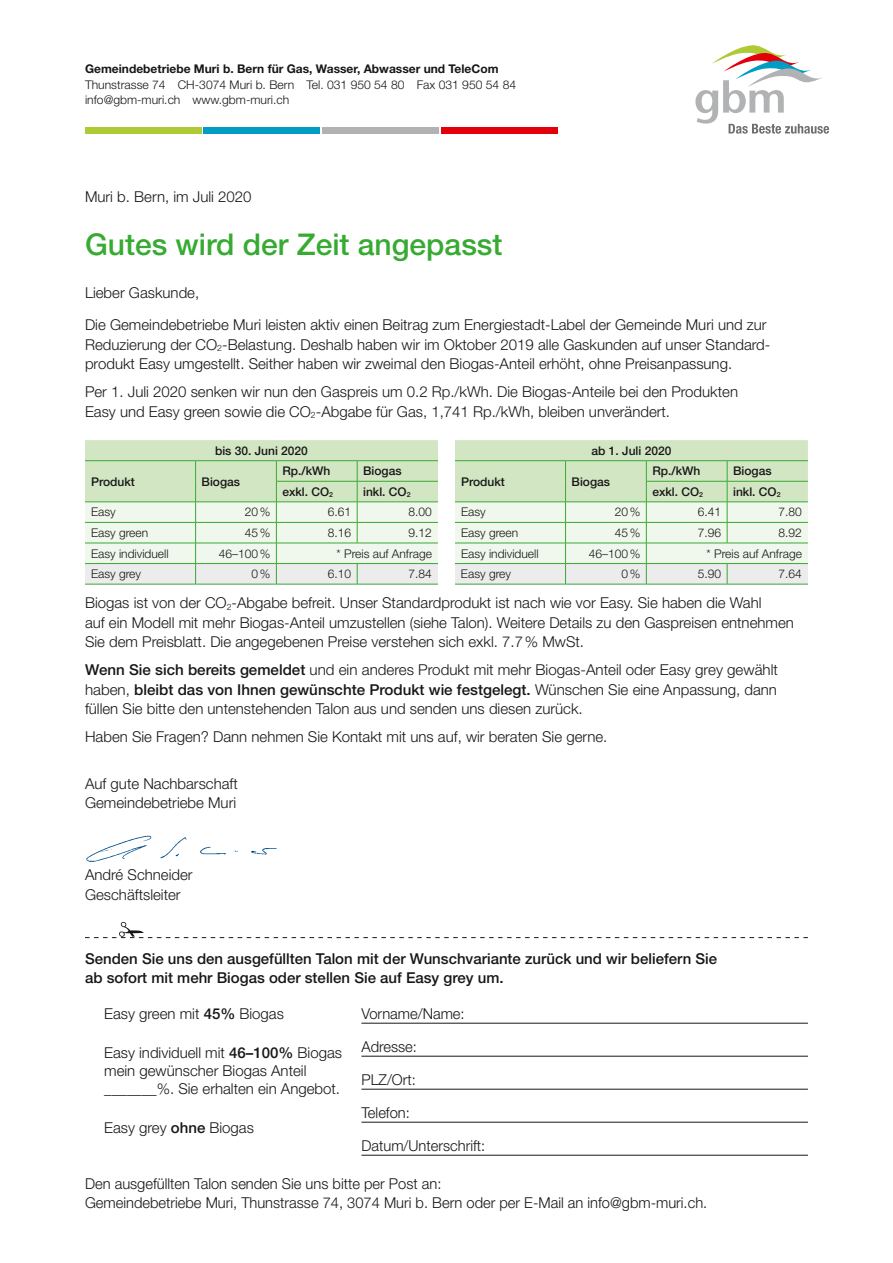
<style>
.page{position:relative;width:893px;height:1263px;background:#fff}
.page>*{position:absolute;margin:0;border:0;box-sizing:border-box;transform-origin:0 0}
.t1{font:500 30px "Helvetica Neue LT Std";color:#37aa32}
.t2{font:300 15px/19.5px "Helvetica Neue LT Std";color:#181716}
.t3{font:500 15px/19.5px "Helvetica Neue LT Std";color:#181716}
.t4{font:300 12px "Helvetica Neue LT Std";color:#181716}
.t5{font:500 12px "Helvetica Neue LT Std";color:#181716}
.t6{font:700 12px "Helvetica Neue LT Std";color:#181716}
.s1{font-weight:500}
</style>
<div class="page">
<svg style="left:695px;top:45px;width:134px;height:89px"></svg>
<div style="left:85px;top:127px;width:117px;height:7px;background:#aecb35"></div>
<div style="left:204px;top:127px;width:116px;height:7px;background:#009cc4"></div>
<div style="left:322px;top:127px;width:117px;height:7px;background:#b1b2b3"></div>
<div style="left:441px;top:127px;width:116px;height:7px;background:#e3000b"></div>
<svg style="left:85px;top:922px;width:723px;height:16px"></svg>
<hr style="left:361px;top:1023px;width:447px;height:1px;background:#181716">
<hr style="left:361px;top:1056px;width:447px;height:1px;background:#181716">
<hr style="left:361px;top:1089px;width:447px;height:1px;background:#181716">
<hr style="left:361px;top:1122px;width:447px;height:1px;background:#181716">
<hr style="left:361px;top:1155px;width:447px;height:1px;background:#181716">
<svg style="left:85px;top:440px;width:353px;height:144px;background:#daead2"></svg>
<hr style="left:85px;top:584px;width:111px;height:1px;background:#37aa32">
<hr style="left:196px;top:584px;width:80px;height:1px;background:#37aa32">
<hr style="left:276px;top:584px;width:81px;height:1px;background:#37aa32">
<hr style="left:357px;top:584px;width:81px;height:1px;background:#37aa32">
<svg style="left:455px;top:440px;width:353px;height:144px;background:#daead2"></svg>
<hr style="left:455px;top:584px;width:111px;height:1px;background:#37aa32">
<hr style="left:566px;top:584px;width:80px;height:1px;background:#37aa32">
<hr style="left:646px;top:584px;width:81px;height:1px;background:#37aa32">
<hr style="left:727px;top:584px;width:81px;height:1px;background:#37aa32">
<img style="left:86px;top:835px;width:191px;height:27px">
<p class="t6" style="left:85px;top:61px;width:415px">Gemeindebetriebe Muri b. Bern für Gas, Wasser, Abwasser und TeleCom</p>
<p class="t4" style="left:85px;top:77px;width:433px">Thunstrasse 74 CH-3074 Muri b. Bern Tel. 031 950 54 80 Fax 031 950 54 84</p>
<p class="t4" style="left:85px;top:93px;width:206px">info@gbm-muri.ch www.gbm-muri.ch</p>
<p class="t2" style="left:85px;top:187px;width:168px">Muri b. Bern, im Juli 2020</p>
<p class="t1" style="left:85px;top:226px;width:419px">Gutes wird der Zeit angepasst</p>
<p class="t2" style="left:85px;top:282px;width:116px">Lieber Gaskunde,</p>
<p class="t2" style="left:85px;top:315px;width:685px">Die Gemeindebetriebe Muri leisten aktiv einen Beitrag zum Energiestadt-Label der Gemeinde Muri und zur<br>Reduzierung der CO<sub>2</sub>-Belastung. Deshalb haben wir im Oktober 2019 alle Gaskunden auf unser Standard‑ produkt Easy umgestellt. Seither haben wir zweimal den Biogas-Anteil erhöht, ohne Preisanpassung.</p>
<p class="t2" style="left:85px;top:382px;width:654px">Per 1. Juli 2020 senken wir nun den Gaspreis um 0.2 Rp./kWh. Die Biogas-Anteile bei den Produkten<br>Easy und Easy green sowie die CO<sub>2</sub>-Abgabe für Gas, 1,741 Rp./kWh, bleiben unverändert.</p>
<p class="t5" style="left:215px;top:443px;width:94px">bis 30. Juni 2020</p>
<p class="t5" style="left:592px;top:443px;width:81px">ab 1. Juli 2020</p>
<p class="t5" style="left:91px;top:474px;width:45px">Produkt</p>
<p class="t5" style="left:202px;top:474px;width:40px">Biogas</p>
<p class="t5" style="left:282px;top:464px;width:49px">Rp./kWh</p>
<p class="t5" style="left:363px;top:464px;width:40px">Biogas</p>
<p class="t5" style="left:282px;top:484px;width:52px">exkl. CO<sub>2</sub></p>
<p class="t5" style="left:363px;top:484px;width:49px">inkl. CO<sub>2</sub></p>
<p class="t5" style="left:461px;top:474px;width:45px">Produkt</p>
<p class="t5" style="left:572px;top:474px;width:40px">Biogas</p>
<p class="t5" style="left:652px;top:464px;width:49px">Rp./kWh</p>
<p class="t5" style="left:733px;top:464px;width:40px">Biogas</p>
<p class="t5" style="left:652px;top:484px;width:52px">exkl. CO<sub>2</sub></p>
<p class="t5" style="left:733px;top:484px;width:49px">inkl. CO<sub>2</sub></p>
<p class="t4" style="left:91px;top:505px;width:26px">Easy</p>
<p class="t4" style="left:245px;top:505px;width:27px">20%</p>
<p class="t4" style="left:328px;top:505px;width:25px">6.61</p>
<p class="t4" style="left:409px;top:505px;width:25px">8.00</p>
<p class="t4" style="left:91px;top:525px;width:59px">Easy green</p>
<p class="t4" style="left:245px;top:525px;width:27px">45%</p>
<p class="t4" style="left:328px;top:525px;width:25px">8.16</p>
<p class="t4" style="left:409px;top:525px;width:25px">9.12</p>
<p class="t4" style="left:91px;top:546px;width:79px">Easy individuell</p>
<p class="t4" style="left:219px;top:546px;width:53px">46–100%</p>
<p class="t4" style="left:337px;top:546px;width:97px">* Preis auf Anfrage</p>
<p class="t4" style="left:91px;top:566px;width:52px">Easy grey</p>
<p class="t4" style="left:252px;top:566px;width:20px">0%</p>
<p class="t4" style="left:328px;top:566px;width:25px">6.10</p>
<p class="t4" style="left:409px;top:566px;width:25px">7.84</p>
<p class="t4" style="left:461px;top:505px;width:26px">Easy</p>
<p class="t4" style="left:615px;top:505px;width:27px">20%</p>
<p class="t4" style="left:698px;top:505px;width:25px">6.41</p>
<p class="t4" style="left:779px;top:505px;width:25px">7.80</p>
<p class="t4" style="left:461px;top:525px;width:59px">Easy green</p>
<p class="t4" style="left:615px;top:525px;width:27px">45%</p>
<p class="t4" style="left:698px;top:525px;width:25px">7.96</p>
<p class="t4" style="left:779px;top:525px;width:25px">8.92</p>
<p class="t4" style="left:461px;top:546px;width:79px">Easy individuell</p>
<p class="t4" style="left:589px;top:546px;width:53px">46–100%</p>
<p class="t4" style="left:706px;top:546px;width:97px">* Preis auf Anfrage</p>
<p class="t4" style="left:461px;top:566px;width:52px">Easy grey</p>
<p class="t4" style="left:621px;top:566px;width:20px">0%</p>
<p class="t4" style="left:698px;top:566px;width:25px">5.90</p>
<p class="t4" style="left:779px;top:566px;width:25px">7.64</p>
<p class="t2" style="left:85px;top:593px;width:710px">Biogas ist von der CO<sub>2</sub>-Abgabe befreit. Unser Standardprodukt ist nach wie vor Easy. Sie haben die Wahl<br>auf ein Modell mit mehr Biogas-Anteil umzustellen (siehe Talon). Weitere Details zu den Gaspreisen entnehmen<br>Sie dem Preisblatt. Die angegebenen Preise verstehen sich exkl. 7.7% MwSt.</p>
<p class="t2" style="left:85px;top:660px;width:694px;text-align:justify"><span class="s1">Wenn Sie sich bereits gemeldet</span> und ein anderes Produkt mit mehr Biogas-Anteil oder Easy grey gewählt haben, <span class="s1">bleibt das von Ihnen gewünschte Produkt wie festgelegt.</span> Wünschen Sie eine Anpassung, dann füllen Sie bitte den untenstehenden Talon aus und senden uns diesen zurück.</p>
<p class="t2" style="left:85px;top:727px;width:524px">Haben Sie Fragen? Dann nehmen Sie Kontakt mit uns auf, wir beraten Sie gerne.</p>
<p class="t2" style="left:85px;top:773px;width:154px">Auf gute Nachbarschaft</p>
<p class="t2" style="left:85px;top:793px;width:153px">Gemeindebetriebe Muri</p>
<p class="t2" style="left:85px;top:865px;width:109px">André Schneider</p>
<p class="t2" style="left:85px;top:884px;width:97px">Geschäftsleiter</p>
<p class="t3" style="left:85px;top:948px;width:634px">Senden Sie uns den ausgefüllten Talon mit der Wunschvariante zurück und wir beliefern Sie ab sofort mit mehr Biogas oder stellen Sie auf Easy grey um.</p>
<p class="t2" style="left:104px;top:1003px;width:181px">Easy green mit <span class="s1">45%</span> Biogas</p>
<p class="t2" style="left:104px;top:1043px;width:239px;line-height:18px">Easy individuell mit <span class="s1">46–100%</span> Biogas mein gewünscher Biogas Anteil _______%. Sie erhalten ein Angebot.</p>
<p class="t2" style="left:104px;top:1118px;width:151px">Easy grey <span class="s1">ohne</span> Biogas</p>
<p class="t2" style="left:361px;top:1003px;width:105px">Vorname/Name:</p>
<p class="t2" style="left:361px;top:1036px;width:57px">Adresse:</p>
<p class="t2" style="left:361px;top:1069px;width:56px">PLZ/Ort:</p>
<p class="t2" style="left:361px;top:1102px;width:50px">Telefon:</p>
<p class="t2" style="left:361px;top:1135px;width:125px">Datum/Unterschrift:</p>
<p class="t2" style="left:85px;top:1173px;width:358px">Den ausgefüllten Talon senden Sie uns bitte per Post an:</p>
<p class="t2" style="left:85px;top:1193px;width:624px">Gemeindebetriebe Muri, Thunstrasse 74, 3074 Muri b. Bern oder per E-Mail an info@gbm-muri.ch.</p>
</div>
